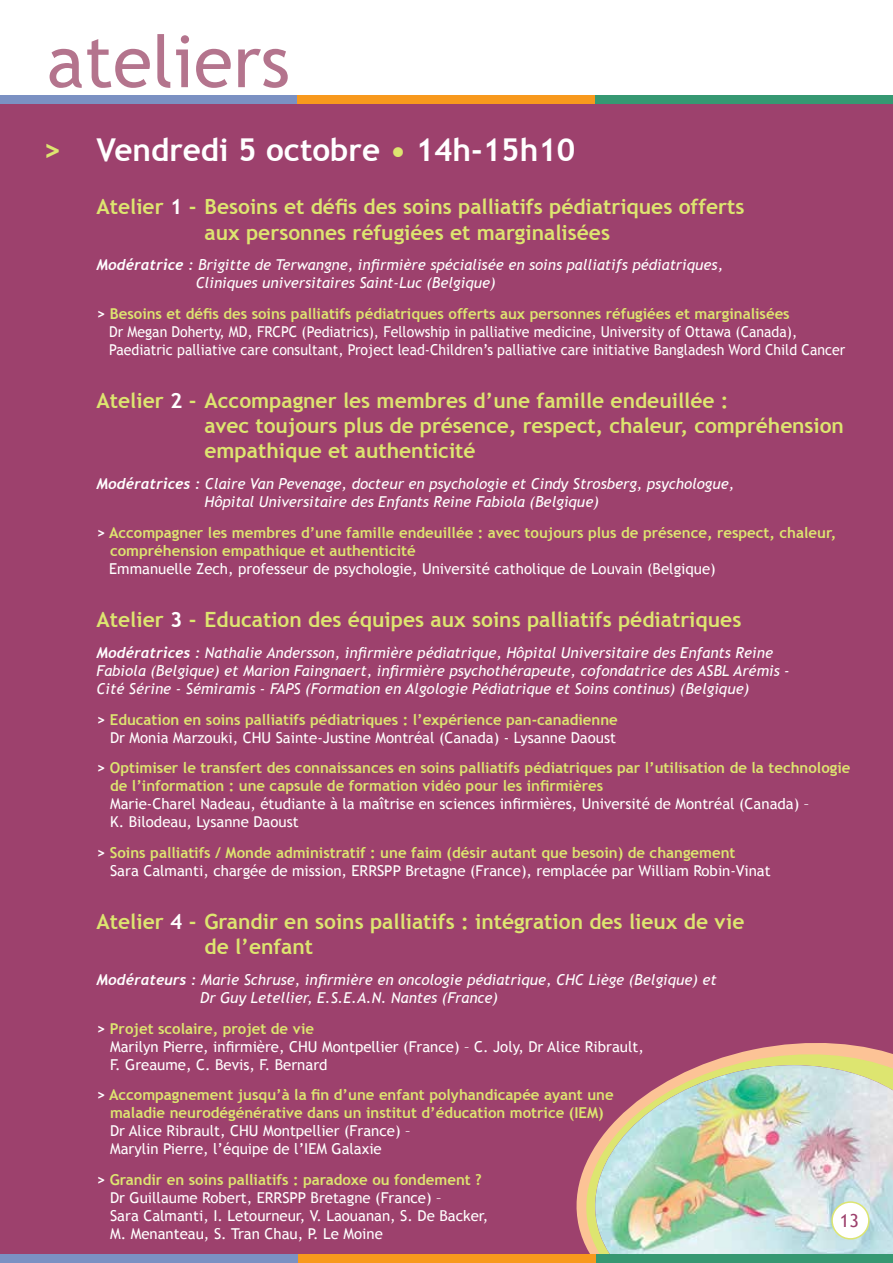
<style>
.page{position:relative;width:893px;height:1263px;background:#fff}
.page>*{position:absolute;margin:0;border:0;box-sizing:border-box;transform-origin:0 0}
.t1{font:72px "Trebuchet MS";color:#b4748d}
.t2{font:700 31.5px "Trebuchet MS";color:#fff}
.t3{font:700 21px/25.2px "Trebuchet MS";color:#dde570}
.t4{font:18px "Trebuchet MS";color:#9d416d}
.t5{font:15px/18px "Trebuchet MS";color:#fff}
.t6{font:italic 15px/18px "Trebuchet MS";color:#fff}
.t7{font:700 15px/18px "Trebuchet MS";color:#dde570}
.t8{font:15px/18px "Trebuchet MS";color:#fff;scale:.94 1}
.s1{color:#dde570}
.s2{color:#fff}
.s3{font-family:"Trebuchet";font-weight:700}
.s4{font-weight:700}
.s5{font-weight:700;color:#dde570}
.s6{font-weight:400;color:#fff}
</style>
<div class="page">
<div style="left:0;top:102px;width:893px;height:1157px;background:#9d416d"></div>
<svg style="left:576px;top:1043px;width:306px;height:194px"></svg>
<svg style="left:582px;top:1051px;width:311px;height:14px"></svg>
<img style="left:582px;top:1065px;width:311px;height:189px">
<div style="left:595px;top:1254px;width:298px;height:9px;background:#369872"></div>
<div style="left:0;top:1254px;width:298px;height:9px;background:#7b91c3"></div>
<div style="left:298px;top:1254px;width:297px;height:9px;background:#f8991d"></div>
<div style="left:595px;top:96px;width:298px;height:8px;background:#369872"></div>
<div style="left:0;top:96px;width:298px;height:8px;background:#7b91c3"></div>
<div style="left:298px;top:96px;width:297px;height:8px;background:#f8991d"></div>
<div style="left:832px;top:1202px;width:37px;height:37px;background:#fff;border-radius:50%"></div>
<div style="left:831px;top:1201px;width:39px;height:38px;border:2px solid #dde570;border-radius:50%"></div>
<h1 class="t1" style="left:47px;top:19px;width:245px">ateliers</h1>
<h2 class="t2" style="left:43px;top:131px;width:534px"><span class="s1">&gt;</span> Vendredi 5 octobre <span class="s1">•</span> 14h-15h10</h2>
<h3 class="t3" style="left:205px;top:194px;width:542px;text-indent:-108px">Atelier <span class="s2">1</span> - Besoins et défis des soins palliatifs pédiatriques offerts aux personnes réfugiées et marginalisées</h3>
<p class="t6" style="left:196px;top:256px;width:529px;text-indent:-99px"><span class="s3">Modératrice :</span> Brigitte de Terwangne, infirmière spécialisée en soins palliatifs pédiatriques,<br>Cliniques universitaires Saint-Luc (Belgique)</p>
<p class="t8" style="left:109px;top:305px;width:784px;text-indent:-13px"><span class="s4">&gt;</span> <span class="s5">Besoins et défis des soins palliatifs pédiatriques offerts aux personnes réfugiées et marginalisées<br></span>Dr Megan Doherty, MD, FRCPC (Pediatrics), Fellowship in palliative medicine, University of Ottawa (Canada),<br>Paediatric palliative care consultant, Project lead-Children’s palliative care initiative Bangladesh Word Child Cancer</p>
<h3 class="t3" style="left:204px;top:388px;width:641px;text-indent:-108px">Atelier <span class="s2">2</span> - Accompagner les membres d’une famille endeuillée :<br>avec toujours plus de présence, respect, chaleur, compréhension empathique et authenticité</h3>
<p class="t6" style="left:205px;top:475px;width:531px;text-indent:-108px"><span class="s3">Modératrices :</span> Claire Van Pevenage, docteur en psychologie et Cindy Strosberg, psychologue,<br>Hôpital Universitaire des Enfants Reine Fabiola (Belgique)</p>
<p class="t7" style="left:110px;top:524px;width:728px;text-indent:-14px"><span class="s2">&gt;</span> Accompagner les membres d’une famille endeuillée : avec toujours plus de présence, respect, chaleur, compréhension empathique et authenticité</p>
<p class="t5" style="left:109px;top:560px;width:608px">Emmanuelle Zech, professeur de psychologie, Université catholique de Louvain (Belgique)</p>
<h3 class="t3" style="left:97px;top:607px;width:646px">Atelier <span class="s2">3</span> - Education des équipes aux soins palliatifs pédiatriques</h3>
<p class="t6" style="left:97px;top:644px;width:695px"><span class="s3">Modératrices :</span> Nathalie Andersson, infirmière pédiatrique, Hôpital Universitaire des Enfants Reine<br>Fabiola (Belgique) et Marion Faingnaert, infirmière psychothérapeute, cofondatrice des ASBL Arémis -<br>Cité Sérine - Sémiramis - FAPS (Formation en Algologie Pédiatrique et Soins continus) (Belgique)</p>
<p class="t7" style="left:97px;top:710px;width:523px;text-align:right"><span class="s2">&gt;</span> Education en soins palliatifs pédiatriques : l’expérience pan-canadienne<br><span class="s6">Dr Monia Marzouki, CHU Sainte-Justine Montréal (Canada) - Lysanne Daoust</span></p>
<p class="t7" style="left:110px;top:759px;width:742px;text-indent:-14px"><span class="s2">&gt;</span> Optimiser le transfert des connaissances en soins palliatifs pédiatriques par l’utilisation de la technologie de l’information : une capsule de formation vidéo pour les infirmières</p>
<p class="t5" style="left:110px;top:795px;width:701px">Marie-Charel Nadeau, étudiante à la maîtrise en sciences infirmières, Université de Montréal (Canada) –<br>K. Bilodeau, Lysanne Daoust</p>
<p class="t5" style="left:110px;top:844px;width:662px;text-indent:-14px"><span class="s4">&gt;</span> <span class="s5">Soins palliatifs / Monde administratif : une faim (désir autant que besoin) de changement<br></span>Sara Calmanti, chargée de mission, ERRSPP Bretagne (France), remplacée par William Robin-Vinat</p>
<h3 class="t3" style="left:205px;top:909px;width:541px;text-indent:-108px">Atelier <span class="s2">4</span> - Grandir en soins palliatifs : intégration des lieux de vie de l’enfant</h3>
<p class="t6" style="left:200px;top:971px;width:518px;text-indent:-104px"><span class="s3">Modérateurs :</span> Marie Schruse, infirmière en oncologie pédiatrique, CHC Liège (Belgique) et<br>Dr Guy Letellier, E.S.E.A.N. Nantes (France)</p>
<p class="t5" style="left:110px;top:1019px;width:535px;text-indent:-14px"><span class="s4">&gt;</span> <span class="s5">Projet scolaire, projet de vie<br></span>Marilyn Pierre, infirmière, CHU Montpellier (France) – C. Joly, Dr Alice Ribrault,<br>F. Greaume, C. Bevis, F. Bernard</p>
<p class="t7" style="left:97px;top:1086px;width:519px;text-align:center"><span class="s2">&gt;</span> Accompagnement jusqu’à la fin d’une enfant polyhandicapée ayant une maladie neurodégénérative dans un institut d’éducation motrice (IEM)</p>
<p class="t5" style="left:110px;top:1122px;width:302px">Dr Alice Ribrault, CHU Montpellier (France) –<br>Marylin Pierre, l’équipe de l’IEM Galaxie</p>
<p class="t5" style="left:110px;top:1171px;width:380px;text-indent:-14px"><span class="s4">&gt;</span> <span class="s5">Grandir en soins palliatifs : paradoxe ou fondement ?<br></span>Dr Guillaume Robert, ERRSPP Bretagne (France) –<br>Sara Calmanti, I. Letourneur, V. Laouanan, S. De Backer, M. Menanteau, S. Tran Chau, P. Le Moine</p>
<p class="t4" style="left:840px;top:1210px;width:20px">13</p>
</div>
